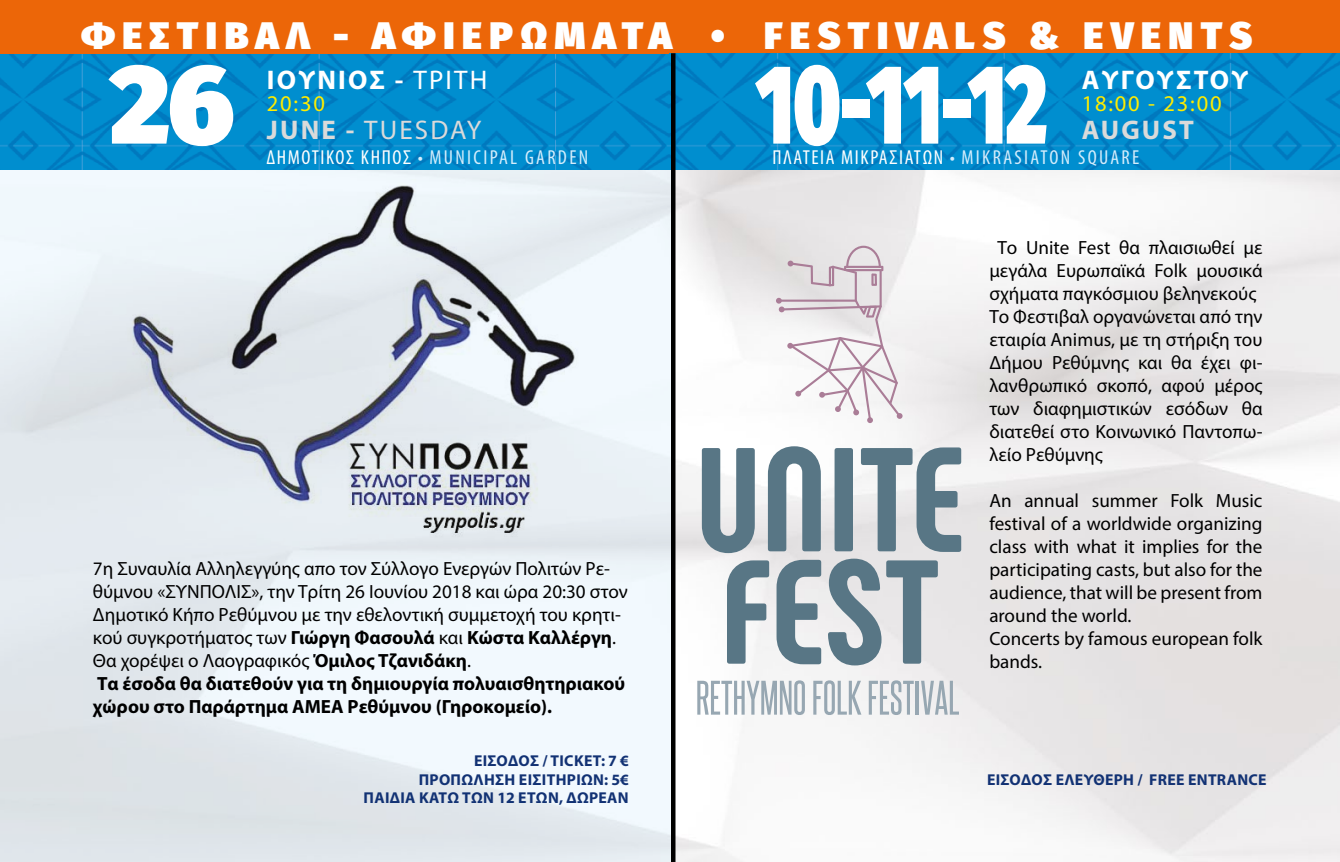
<style>
.page{position:relative;width:1340px;height:862px;background:#fff}
.page>*{position:absolute;margin:0;border:0;box-sizing:border-box;transform-origin:0 0}
.t1{font:900 112.5px "Fira Sans";letter-spacing:-.02em;color:#fff;scale:.7 1}
.t2{font:900 112.5px "Fira Sans";letter-spacing:-.02em;color:#fff}
.t3{font:900 38.25px "Fira Sans";letter-spacing:.2em;color:#fff}
.t4{font:700 27px "Myriad Pro";letter-spacing:.08em;color:#fff}
.t5{font:27px "Myriad Pro";letter-spacing:.08em;color:#dadada}
.t6{font:700 27px "Myriad Pro";letter-spacing:.08em;color:#dadada}
.t7{font:22.5px "Myriad Pro";letter-spacing:.08em;color:#ffed00}
.t8{font:condensed 20.25px "Myriad Pro";letter-spacing:.08em;color:#fff}
.t9{font:condensed 20.25px "Myriad Pro";letter-spacing:.08em;color:#d4edfc}
.t10{font:19.12px/22.9px "Myriad Pro";color:#000}
.t11{font:700 15.75px/18.9px "Myriad Pro";letter-spacing:.02em;color:#123274;text-align:right}
.s1{font-weight:400}
.s2{font-weight:700}
.s3{color:#fff}
.s4{color:#d4edfc}
</style>
<div class="page">
<img style="left:675px;top:170px;width:664px;height:691px">
<svg style="left:0;top:170px;width:671px;height:691px"></svg>
<svg style="left:702px;top:448px;width:52px;height:104px"></svg>
<svg style="left:768px;top:446px;width:52px;height:105px"></svg>
<div style="left:834px;top:448px;width:19px;height:103px;background:#587685;border-radius:3px"></div>
<svg style="left:861px;top:447px;width:100px;height:104px"></svg>
<svg style="left:727px;top:560px;width:42px;height:103px"></svg>
<svg style="left:776px;top:559px;width:45px;height:105px"></svg>
<svg style="left:828px;top:558px;width:109px;height:107px;background:#a1afb7"></svg>
<svg style="left:697px;top:680px;width:108px;height:34px"></svg>
<svg style="left:813px;top:680px;width:48px;height:34px"></svg>
<svg style="left:868px;top:680px;width:45px;height:34px"></svg>
<hr style="left:915px;top:680px;width:4px;height:34px;background:#97a7b2">
<svg style="left:921px;top:680px;width:38px;height:34px"></svg>
<svg style="left:776px;top:245px;width:126px;height:178px"></svg>
<img style="left:93px;top:179px;width:530px;height:472px">
<img style="left:0;top:54px;width:670px;height:116px">
<div style="left:0;top:0;width:1339px;height:54px;background:#ec6608"></div>
<img style="left:670px;top:54px;width:669px;height:116px">
<hr style="left:671px;top:53px;width:4px;height:808px;background:#000">
<h2 class="t3" style="left:81px;top:0;width:1172px">ΦΕΣΤΙΒΑΛ - ΑΦΙΕΡΩΜΑΤΑ • FESTIVALS &amp; EVENTS</h2>
<h1 class="t1" style="left:755px;top:0;width:418px">10-11-12</h1>
<h3 class="t4" style="left:1081px;top:62px;width:168px">AΥΓΟΥΣΤΟΥ</h3>
<h1 class="t2" style="left:110px;top:0;width:126px">26</h1>
<h3 class="t4" style="left:267px;top:62px;width:222px">ΙΟΥΝΙΟΣ - <span class="s1">ΤΡΙΤΗ</span></h3>
<p class="t7" style="left:267px;top:90px;width:60px">20:30</p>
<h3 class="t5" style="left:267px;top:113px;width:216px"><span class="s2">JUNE -</span> TUESDAY</h3>
<p class="t7" style="left:1081px;top:90px;width:141px">18:00 - 23:00</p>
<h3 class="t6" style="left:1081px;top:112px;width:114px">AUGUST</h3>
<p class="t9" style="left:266px;top:145px;width:323px"><span class="s3">ΔΗΜΟΤΙΚΟΣ ΚΗΠΟΣ</span> • ΜUNICIPAL GARDEN</p>
<p class="t10" style="left:93px;top:556px;width:536px">7η Συναυλία Αλληλεγγύης απο τον Σύλλογο Ενεργών Πολιτών Ρε&shy;θύμνου «ΣΥΝΠΟΛΙΣ», την Τρίτη 26 Ιουνίου 2018 και ώρα 20:30 στον Δημοτικό Κήπο Ρεθύμνου με την εθελοντική συμμετοχή του κρητι&shy;κού συγκροτήματος των <span class="s2">Γιώργη Φασουλά</span> και <span class="s2">Κώστα Καλλέργη</span>.<br>Θα χορέψει ο Λαογραφικός <span class="s2">Όμιλος Τζανιδάκη</span>.<br><span class="s2">Τα έσοδα θα διατεθούν για τη δημιουργία πολυαισθητηριακού χώρου στο Παράρτημα ΑΜΕΑ Ρεθύμνου (Γηροκομείο).</span></p>
<p class="t11" style="left:363px;top:750px;width:267px">ΕΊΣΟΔΟΣ / TICKET: 7 €<br>ΠΡΟΠΏΛΗΣΗ ΕΙΣΙΤΗΡΊΩΝ: 5€<br>ΠΑΙΔΙΆ ΚΆΤΩ ΤΩΝ 12 ΕΤΏΝ, ΔΩΡΕΆΝ</p>
<p class="t8" style="left:772px;top:145px;width:368px">ΠΛΑΤΕΙΑ ΜΙΚΡΑΣΙΑΤΩΝ <span class="s4">• ΜΙΚRASIATON SQUARE</span></p>
<p class="t10" style="left:989px;top:236px;width:275px;text-indent:8px">Το Unite Fest θα πλαισιωθεί με μεγάλα Ευρωπαϊκά Folk μουσικά σχήματα παγκόσμιου βεληνεκούς<br>Το Φεστιβαλ οργανώνεται από την εταιρία Animus, με τη στήριξη του<br>Δήμου Ρεθύμνης και θα έχει φι&shy;λανθρωπικό σκοπό, αφού μέρος των διαφημιστικών εσόδων θα διατεθεί στο Κοινωνικό Παντοπω&shy;λείο Ρεθύμνης</p>
<p class="t10" style="left:989px;top:488px;width:275px">Αn annual summer Folk Music festival of a worldwide organizing class with what it implies for the participating casts, but also for the audience, that will be present from around the world.<br>Concerts by famous european folk bands.</p>
<p class="t11" style="left:987px;top:769px;width:281px">ΕΊΣΟΔΟΣ ΕΛΕΎΘΕΡΗ / FREE ENTRANCE</p>
</div>
